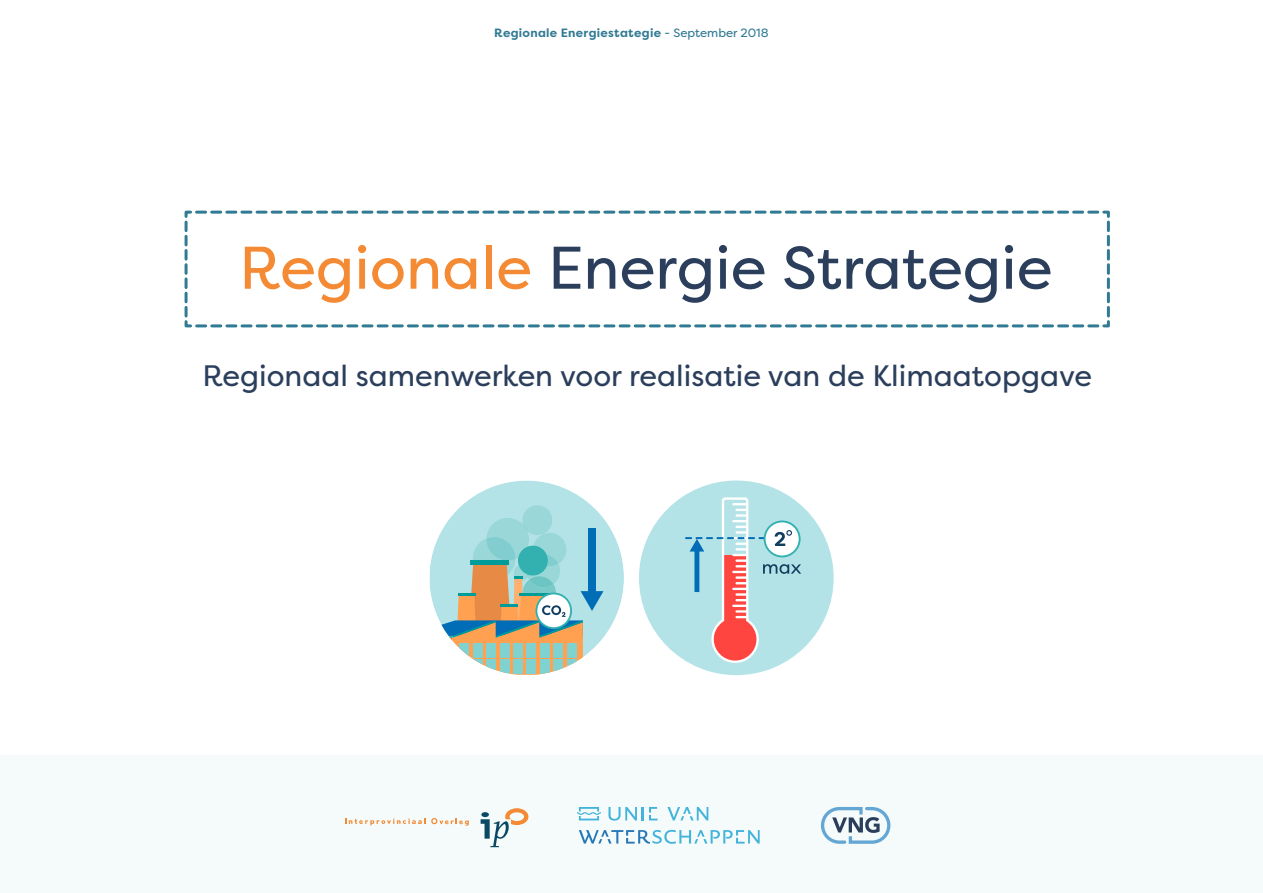
<style>
.page{position:relative;width:1263px;height:893px;background:#fff}
.page>*{position:absolute;margin:0;border:0;box-sizing:border-box;transform-origin:0 0}
.t1{font:60px "Filson Pro";color:#2b3f5c}
.t2{font:29.55px "Filson Pro";color:#2b3f5c}
.t3{font:700 12px "Filson Pro";letter-spacing:.025em;color:#317a94}
.s1{font-weight:400}
.s2{color:#f48a33}
</style>
<div class="page">
<div style="left:0;top:756px;width:1263px;height:137px;background:#f4fbfa"></div>
<svg style="left:184px;top:210px;width:926px;height:118px"></svg>
<div style="left:639px;top:480px;width:195px;height:195px;background:#b3e3e6;border-radius:50%"></div>
<svg style="left:686px;top:496px;width:115px;height:167px"></svg>
<svg style="left:430px;top:480px;width:194px;height:195px"></svg>
<svg style="left:481px;top:808px;width:47px;height:39px"></svg>
<svg style="left:431px;top:818px;width:38px;height:8px"></svg>
<svg style="left:345px;top:818px;width:80px;height:7px"></svg>
<svg style="left:577px;top:807px;width:24px;height:13px"></svg>
<svg style="left:608px;top:807px;width:50px;height:14px"></svg>
<svg style="left:667px;top:807px;width:41px;height:13px"></svg>
<svg style="left:579px;top:830px;width:181px;height:14px"></svg>
<svg style="left:821px;top:807px;width:69px;height:37px"></svg>
<p class="t3" style="left:494px;top:26px;width:276px">Regionale Energiestategie <span class="s1">- September 2018</span></p>
<h1 class="t1" style="left:239px;top:227px;width:815px"><span class="s2">Regionale</span> Energie Strategie</h1>
<p class="t2" style="left:202px;top:356px;width:891px">Regionaal samenwerken voor realisatie van de Klimaatopgave</p>
</div>
